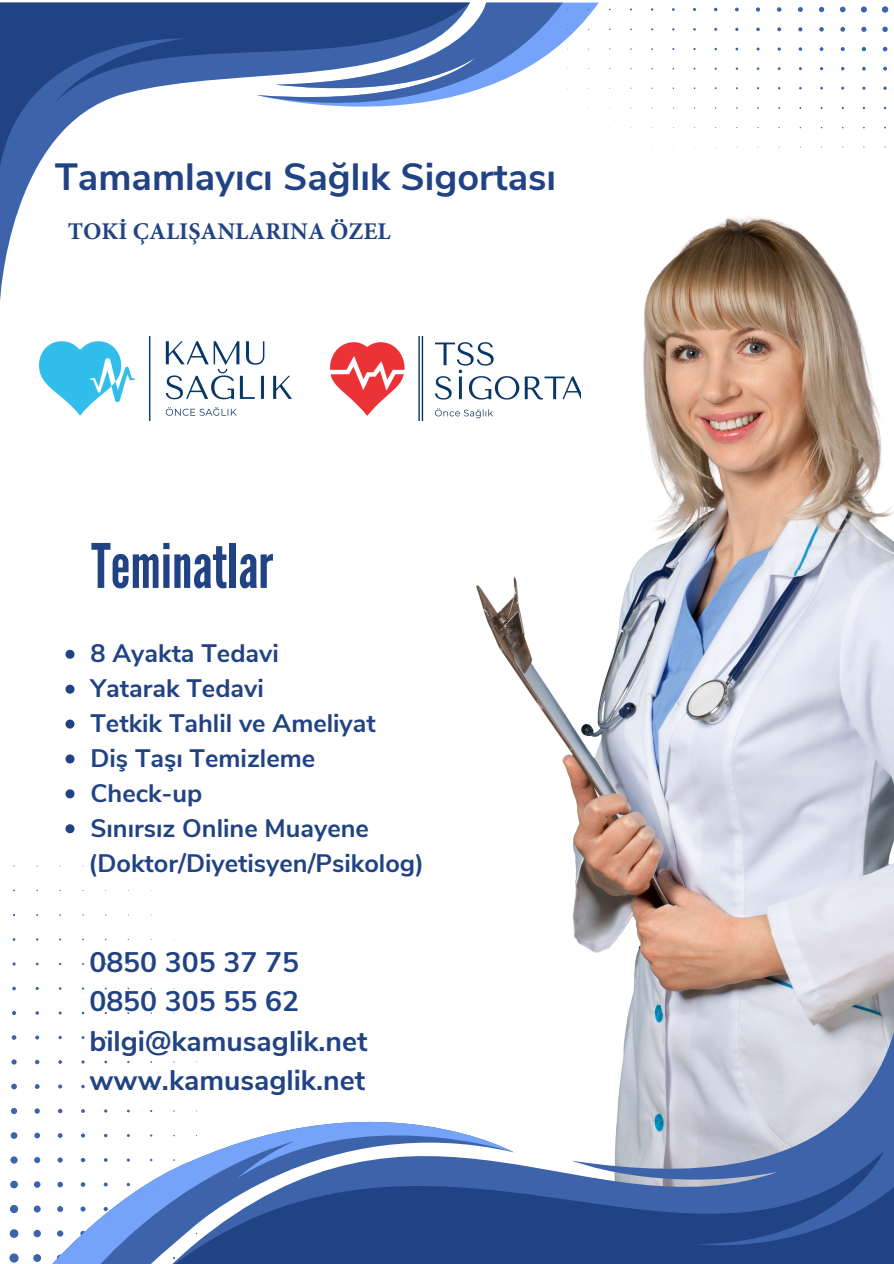
<style>
.page{position:relative;width:894px;height:1264px;background:#fff}
.page>*{position:absolute;margin:0;border:0;box-sizing:border-box;transform-origin:0 0}
.t1{font:61.2px "League Gothic";color:#214384}
.t2{font:700 37.95px "Nunito Sans";color:#214384}
.t3{font:700 28.2px/39.3px "Nunito Sans";color:#214384}
.t4{font:700 25.2px "Nunito Sans";color:#214384}
.t5{font:700 24px "Minion Pro";color:#214384}
</style>
<div class="page">
<img style="left:477px;top:216px;width:416px;height:655px">
<svg style="left:9px;top:865px;width:143px;height:398px"></svg>
<svg style="left:173px;top:871px;width:720px;height:122px"></svg>
<svg style="left:173px;top:993px;width:720px;height:270px"></svg>
<svg style="left:39px;top:1078px;width:475px;height:185px"></svg>
<svg style="left:470px;top:3px;width:92px;height:89px"></svg>
<svg style="left:0;top:166px;width:38px;height:135px"></svg>
<svg style="left:0;top:3px;width:470px;height:163px"></svg>
<img style="left:39px;top:336px;width:252px;height:85px">
<img style="left:330px;top:336px;width:250px;height:85px">
<svg style="left:65px;top:649px;width:9px;height:9px"></svg>
<svg style="left:65px;top:684px;width:9px;height:9px"></svg>
<svg style="left:65px;top:719px;width:9px;height:9px"></svg>
<svg style="left:65px;top:754px;width:9px;height:9px"></svg>
<svg style="left:65px;top:789px;width:9px;height:9px"></svg>
<svg style="left:65px;top:824px;width:9px;height:9px"></svg>
<svg style="left:566px;top:2px;width:323px;height:146px"></svg>
<p class="t2" style="left:55px;top:151px;width:503px">Tamamlayıcı Sağlık Sigortası</p>
<h2 class="t5" style="left:68px;top:214px;width:324px">TOKİ ÇALIŞANLARINA ÖZEL</h2>
<p class="t1" style="left:91px;top:530px;width:183px">Teminatlar</p>
<p class="t4" style="left:90px;top:636px;width:187px">8 Ayakta Tedavi</p>
<h1 class="t4" style="left:90px;top:671px;width:172px">Yatarak Tedavi</h1>
<p class="t4" style="left:90px;top:706px;width:287px">Tetkik Tahlil ve Ameliyat</p>
<p class="t4" style="left:90px;top:741px;width:226px">Diş Taşı Temizleme</p>
<p class="t4" style="left:90px;top:776px;width:113px">Check-up</p>
<p class="t4" style="left:90px;top:811px;width:280px">Sınırsız Online Muayene</p>
<p class="t4" style="left:88px;top:846px;width:337px">(Doktor/Diyetisyen/Psikolog)</p>
<p class="t3" style="left:89px;top:942px;width:279px">0850 305 37 75<br>0850 305 55 62 bilgi@kamusaglik.net www.kamusaglik.net</p>
</div>
